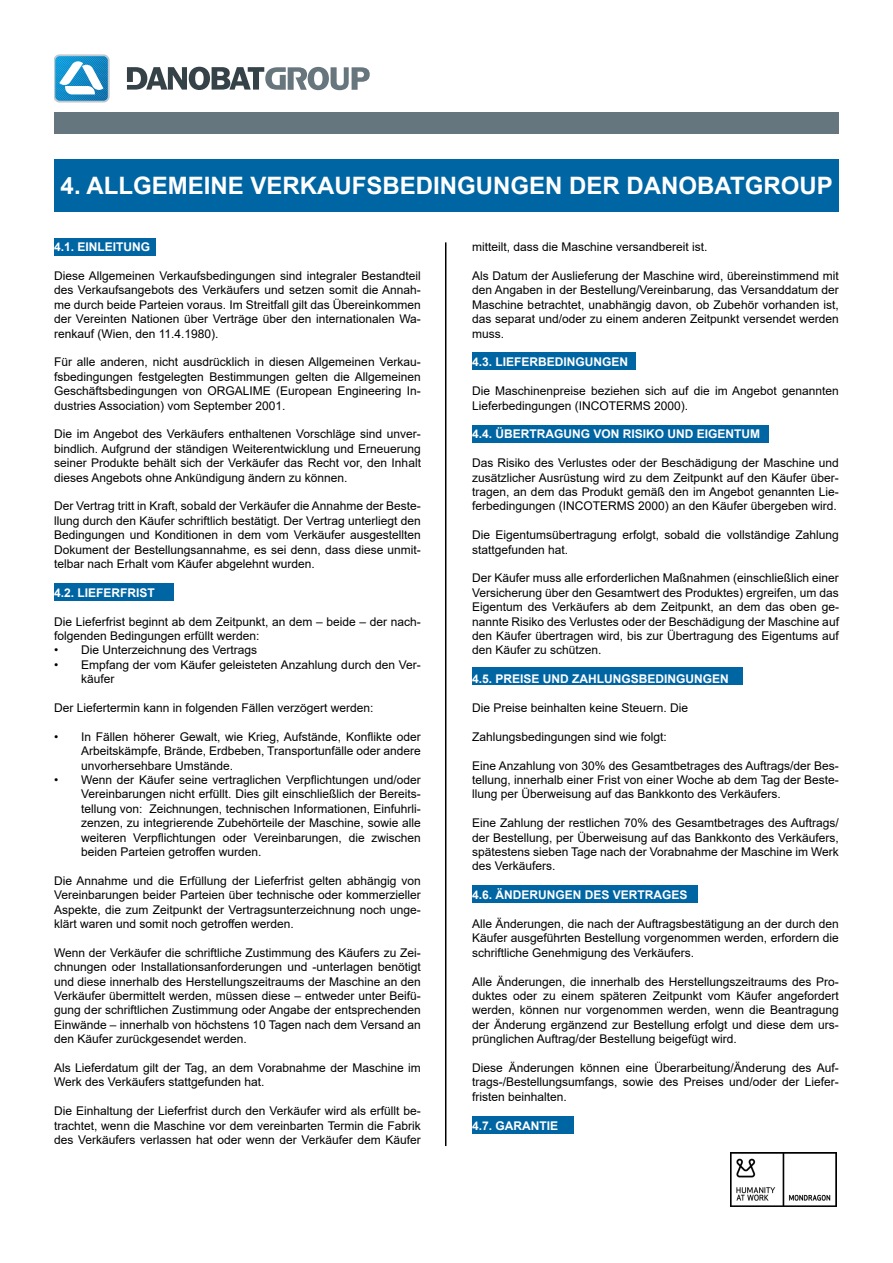
<style>
.page{position:relative;width:893px;height:1263px;background:#fff}
.page>*{position:absolute;margin:0;border:0;box-sizing:border-box;transform-origin:0 0}
.t1{font:700 24px "Arial";color:#fff}
.t2{font:12px/14.4px "Arial";color:#000;text-align:justify}
.t3{font:700 12px "Arial";color:#fff}
</style>
<div class="page">
<div style="left:472px;top:1116px;width:101px;height:17px;background:#0065a3"></div>
<div style="left:472px;top:885px;width:225px;height:17px;background:#0065a3"></div>
<div style="left:472px;top:668px;width:270px;height:17px;background:#0065a3"></div>
<div style="left:472px;top:425px;width:297px;height:17px;background:#0065a3"></div>
<div style="left:472px;top:353px;width:164px;height:17px;background:#0065a3"></div>
<div style="left:54px;top:584px;width:119px;height:17px;background:#0065a3"></div>
<div style="left:54px;top:238px;width:101px;height:17px;background:#0065a3"></div>
<div style="left:54px;top:54px;width:56px;height:49px;background:#c0c9cf;border-radius:6px"></div>
<svg style="left:55px;top:56px;width:53px;height:45px"></svg>
<svg style="left:127px;top:67px;width:243px;height:23px"></svg>
<div style="left:54px;top:113px;width:785px;height:21px;background:#66767e"></div>
<div style="left:54px;top:159px;width:785px;height:53px;background:#0065a3"></div>
<hr style="left:445px;top:242px;width:1px;height:904px;background:#000">
<img style="left:730px;top:1153px;width:107px;height:54px">
<h1 class="t1" style="left:61px;top:169px;width:774px">4. ALLGEMEINE VERKAUFSBEDINGUNGEN DER DANOBATGROUP</h1>
<p class="t3" style="left:54px;top:238px;width:98px">4.1. EINLEITUNG</p>
<p class="t2" style="left:54px;top:268px;width:368px">Diese Allgemeinen Verkaufsbedingungen sind integraler Bestandteil des Verkaufsangebots des Verkäufers und setzen somit die Annah&shy;me durch beide Parteien voraus. Im Streitfall gilt das Übereinkommen der Vereinten Nationen über Verträge über den internationalen Wa&shy;renkauf (Wien, den 11.4.1980).</p>
<p class="t2" style="left:54px;top:355px;width:368px">Für alle anderen, nicht ausdrücklich in diesen Allgemeinen Verkau&shy;fsbedingungen festgelegten Bestimmungen gelten die Allgemeinen Geschäftsbedingungen von ORGALIME (European Engineering In&shy;dustries Association) vom September 2001.</p>
<p class="t2" style="left:54px;top:427px;width:368px">Die im Angebot des Verkäufers enthaltenen Vorschläge sind unver&shy;bindlich. Aufgrund der ständigen Weiterentwicklung und Erneuerung seiner Produkte behält sich der Verkäufer das Recht vor, den Inhalt dieses Angebots ohne Ankündigung ändern zu können.</p>
<p class="t2" style="left:54px;top:499px;width:368px">Der Vertrag tritt in Kraft, sobald der Verkäufer die Annahme der Beste&shy;llung durch den Käufer schriftlich bestätigt. Der Vertrag unterliegt den Bedingungen und Konditionen in dem vom Verkäufer ausgestellten Dokument der Bestellungsannahme, es sei denn, dass diese unmit&shy;telbar nach Erhalt vom Käufer abgelehnt wurden.</p>
<p class="t3" style="left:54px;top:584px;width:102px">4.2. LIEFERFRIST</p>
<p class="t2" style="left:54px;top:614px;width:368px">Die Lieferfrist beginnt ab dem Zeitpunkt, an dem – beide – der nach&shy;folgenden Bedingungen erfüllt werden:</p>
<p class="t2" style="left:54px;top:643px;width:205px">• Die Unterzeichnung des Vertrags</p>
<p class="t2" style="left:81px;top:657px;width:341px;text-indent:-27px">• Empfang der vom Käufer geleisteten Anzahlung durch den Ver&shy;käufer</p>
<p class="t2" style="left:54px;top:700px;width:321px">Der Liefertermin kann in folgenden Fällen verzögert werden:</p>
<p class="t2" style="left:81px;top:729px;width:341px;text-indent:-27px">• In Fällen höherer Gewalt, wie Krieg, Aufstände, Konflikte oder Arbeitskämpfe, Brände, Erdbeben, Transportunfälle oder andere unvorhersehbare Umstände.</p>
<p class="t2" style="left:81px;top:772px;width:341px;text-indent:-27px">• Wenn der Käufer seine vertraglichen Verpflichtungen und/oder Vereinbarungen nicht erfüllt. Dies gilt einschließlich der Bereits&shy;tellung von: Zeichnungen, technischen Informationen, Einfuhrli&shy;zenzen, zu integrierende Zubehörteile der Maschine, sowie alle weiteren Verpflichtungen oder Vereinbarungen, die zwischen beiden Parteien getroffen wurden.</p>
<p class="t2" style="left:54px;top:873px;width:368px">Die Annahme und die Erfüllung der Lieferfrist gelten abhängig von Vereinbarungen beider Parteien über technische oder kommerzieller Aspekte, die zum Zeitpunkt der Vertragsunterzeichnung noch unge&shy;klärt waren und somit noch getroffen werden.</p>
<p class="t2" style="left:54px;top:945px;width:368px">Wenn der Verkäufer die schriftliche Zustimmung des Käufers zu Zei&shy;chnungen oder Installationsanforderungen und -unterlagen benötigt und diese innerhalb des Herstellungszeitraums der Maschine an den Verkäufer übermittelt werden, müssen diese – entweder unter Beifü&shy;gung der schriftlichen Zustimmung oder Angabe der entsprechenden Einwände – innerhalb von höchstens 10 Tagen nach dem Versand an den Käufer zurückgesendet werden.</p>
<p class="t2" style="left:54px;top:1060px;width:368px">Als Lieferdatum gilt der Tag, an dem Vorabnahme der Maschine im<br>Werk des Verkäufers stattgefunden hat.</p>
<p class="t2" style="left:54px;top:1104px;width:368px">Die Einhaltung der Lieferfrist durch den Verkäufer wird als erfüllt be&shy;trachtet, wenn die Maschine vor dem vereinbarten Termin die Fabrik des Verkäufers verlassen hat oder wenn der Verkäufer dem Käufer</p>
<p class="t2" style="left:472px;top:240px;width:237px">mitteilt, dass die Maschine versandbereit ist.</p>
<p class="t2" style="left:472px;top:268px;width:368px">Als Datum der Auslieferung der Maschine wird, übereinstimmend mit den Angaben in der Bestellung/Vereinbarung, das Versanddatum der Maschine betrachtet, unabhängig davon, ob Zubehör vorhanden ist, das separat und/oder zu einem anderen Zeitpunkt versendet werden muss.</p>
<p class="t3" style="left:472px;top:354px;width:158px">4.3. LIEFERBEDINGUNGEN</p>
<p class="t2" style="left:472px;top:384px;width:368px">Die Maschinenpreise beziehen sich auf die im Angebot genannten<br>Lieferbedingungen (INCOTERMS 2000).</p>
<p class="t3" style="left:472px;top:426px;width:290px">4.4. ÜBERTRAGUNG VON RISIKO UND EIGENTUM</p>
<p class="t2" style="left:472px;top:456px;width:368px">Das Risiko des Verlustes oder der Beschädigung der Maschine und zusätzlicher Ausrüstung wird zu dem Zeitpunkt auf den Käufer über&shy;tragen, an dem das Produkt gemäß den im Angebot genannten Lie&shy;ferbedingungen (INCOTERMS 2000) an den Käufer übergeben wird.</p>
<p class="t2" style="left:472px;top:528px;width:368px">Die Eigentumsübertragung erfolgt, sobald die vollständige Zahlung stattgefunden hat.</p>
<p class="t2" style="left:472px;top:571px;width:368px">Der Käufer muss alle erforderlichen Maßnahmen (einschließlich einer Versicherung über den Gesamtwert des Produktes) ergreifen, um das Eigentum des Verkäufers ab dem Zeitpunkt, an dem das oben ge&shy;nannte Risiko des Verlustes oder der Beschädigung der Maschine auf den Käufer übertragen wird, bis zur Übertragung des Eigentums auf den Käufer zu schützen.</p>
<p class="t3" style="left:472px;top:670px;width:258px">4.5. PREISE UND ZAHLUNGSBEDINGUNGEN</p>
<p class="t2" style="left:472px;top:700px;width:218px">Die Preise beinhalten keine Steuern. Die</p>
<p class="t2" style="left:472px;top:729px;width:196px">Zahlungsbedingungen sind wie folgt:</p>
<p class="t2" style="left:472px;top:758px;width:368px">Eine Anzahlung von 30% des Gesamtbetrages des Auftrags/der Bes&shy;tellung, innerhalb einer Frist von einer Woche ab dem Tag der Beste&shy;llung per Überweisung auf das Bankkonto des Verkäufers.</p>
<p class="t2" style="left:472px;top:816px;width:368px">Eine Zahlung der restlichen 70% des Gesamtbetrages des Auftrags/ der Bestellung, per Überweisung auf das Bankkonto des Verkäufers, spätestens sieben Tage nach der Vorabnahme der Maschine im Werk des Verkäufers.</p>
<p class="t3" style="left:472px;top:886px;width:217px">4.6. ÄNDERUNGEN DES VERTRAGES</p>
<p class="t2" style="left:472px;top:916px;width:368px">Alle Änderungen, die nach der Auftragsbestätigung an der durch den Käufer ausgeführten Bestellung vorgenommen werden, erfordern die schriftliche Genehmigung des Verkäufers.</p>
<p class="t2" style="left:472px;top:974px;width:368px">Alle Änderungen, die innerhalb des Herstellungszeitraums des Pro&shy;duktes oder zu einem späteren Zeitpunkt vom Käufer angefordert werden, können nur vorgenommen werden, wenn die Beantragung der Änderung ergänzend zur Bestellung erfolgt und diese dem urs&shy;prünglichen Auftrag/der Bestellung beigefügt wird.</p>
<p class="t2" style="left:472px;top:1060px;width:368px">Diese Änderungen können eine Überarbeitung/Änderung des Auf&shy;trags-/Bestellungsumfangs, sowie des Preises und/oder der Liefer&shy;fristen beinhalten.</p>
<p class="t3" style="left:472px;top:1117px;width:88px">4.7. GARANTIE</p>
</div>
